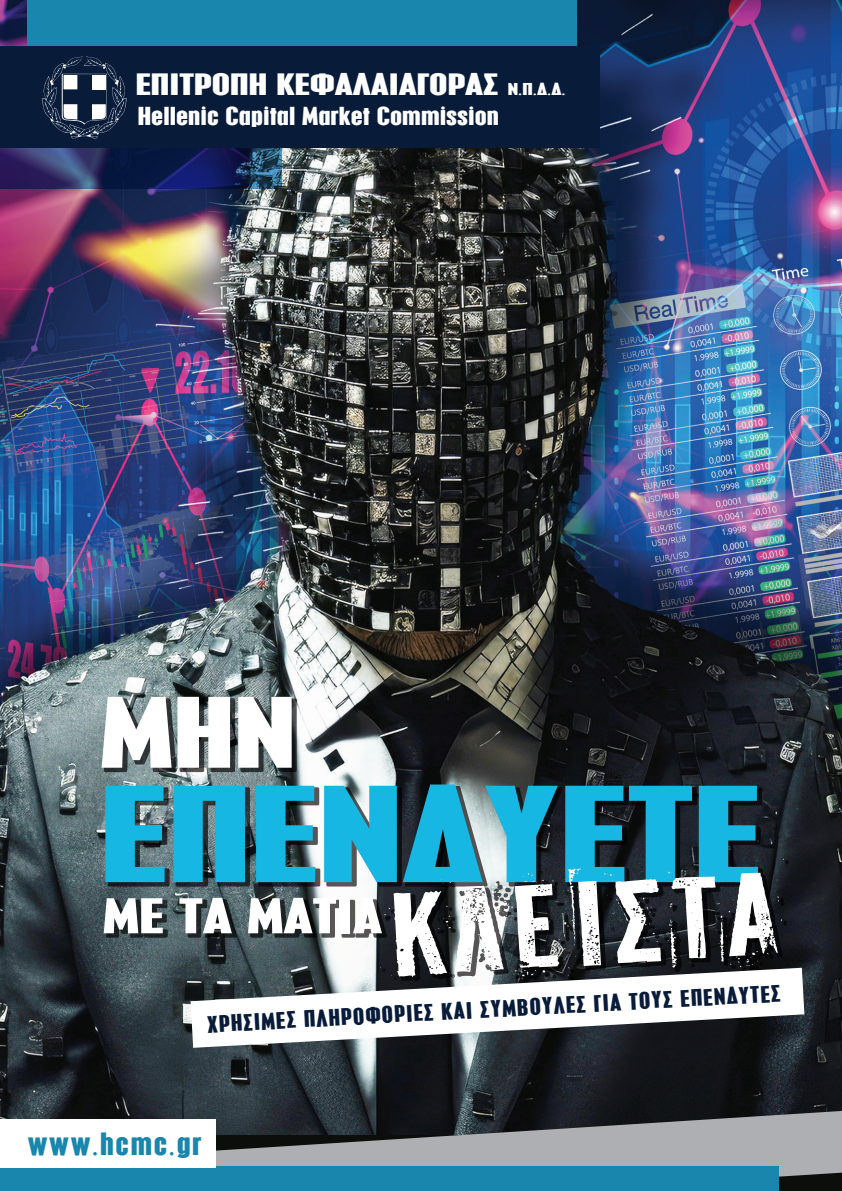
<style>
.page{position:relative;width:842px;height:1191px;background:#fff}
.page>*{position:absolute;margin:0;border:0;box-sizing:border-box;transform-origin:0 0}
.t1{font:800 137.2px "CF Eteocles";color:#16b7e3;scale:1.26 1}
.t2{font:112px "PF Fuel";color:#fff;scale:1.26 1}
.t3{font:800 101px "CF Eteocles";color:#fff;scale:1.26 1}
.t4{font:800 50px "CF Eteocles";color:#fff;scale:1.26 1}
.t5{font:800 32px "CF Eteocles";letter-spacing:.05em;color:#1886ad}
.t6{font:800 30.8px "CF Eteocles";color:#fff;scale:1.26 1}
.t7{font:800 25.8px "CF Eteocles";color:#fff;scale:1.08 1}
.t8{font:800 23.8px "CF Eteocles";color:#081c3a}
.s1{font-size:17.2px}
</style>
<div class="page">
<img style="left:0;top:0;width:842px;height:1118px">
<svg style="left:102px;top:697px;width:196px;height:76px;background:#6b797c"></svg>
<svg style="left:104px;top:784px;width:687px;height:223px;background:#4a5155"></svg>
<svg style="left:214px;top:1111px;width:628px;height:80px;background:#76797c"></svg>
<div style="left:0;top:1166px;width:779px;height:25px;background:#1886ad"></div>
<div style="left:0;top:1118px;width:215px;height:49px;background:#fff"></div>
<svg style="left:191px;top:967px;width:613px;height:80px"></svg>
<div style="left:28px;top:0;width:549px;height:129px;background:#1886ad"></div>
<svg style="left:0;top:148px;width:281px;height:40px;background:#1f2a5e"></svg>
<div style="left:0;top:47px;width:600px;height:101px;background:#081c3a"></div>
<svg style="left:42px;top:56px;width:84px;height:82px"></svg>
<div style="left:92px;top:75px;width:14px;height:14px;background:#fff"></div>
<p class="t6" style="left:136px;top:68px;width:343px">ΕΠΙΤΡΟΠΗ ΚΕΦΑΛΑΙΑΓΟΡΑΣ <span class="s1">N.Π.Δ.Δ.</span></p>
<p class="t7" style="left:138px;top:102px;width:336px">Hellenic Capital Market Commission</p>
<h3 class="t3" style="left:100px;top:680px;width:157px">ΜΗΝ</h3>
<h1 class="t1" style="left:100px;top:763px;width:526px">ΕΠΕΝΔΥΕΤΕ</h1>
<h3 class="t4" style="left:103px;top:890px;width:223px">ΜΕ ΤΑ ΜΑΤΙΑ</h3>
<h2 class="t2" style="left:386px;top:862px;width:314px;rotate:-3deg">ΚΛΕΙΣΤΑ</h2>
<p class="t8" style="left:207px;top:1011px;width:575px;rotate:-3deg">ΧΡΗΣΙΜΕΣ ΠΛΗΡΟΦΟΡΙΕΣ ΚΑΙ ΣΥΜΒΟΥΛΕΣ ΓΙΑ ΤΟΥΣ ΕΠΕΝΔΥΤΕΣ</p>
<h3 class="t5" style="left:28px;top:1126px;width:176px">www.hcmc.gr</h3>
</div>
